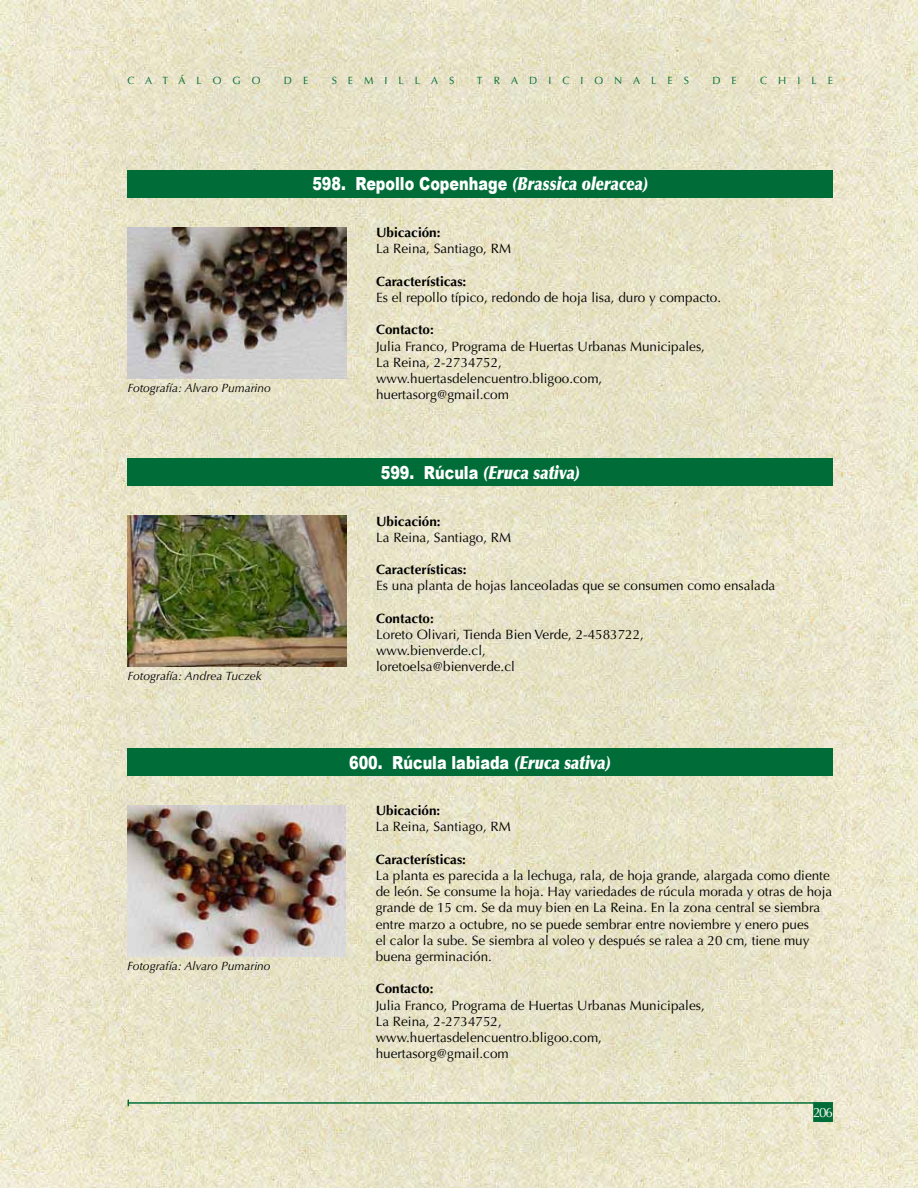
<style>
.page{position:relative;width:918px;height:1188px;background:#fff}
.page>*{position:absolute;margin:0;border:0;box-sizing:border-box;transform-origin:0 0}
.t1{font:900 18px "Arial";color:#fff;scale:.8 1}
.t2{font:italic 18px "Optima LT Std X Black";color:#fff;scale:.8 1}
.t3{font:13.5px/16.2px "Optima LT Std";color:#000}
.t4{font:700 13.5px "Optima LT Std";color:#000}
.t5{font:13.5px "Optima LT Std";color:#fff}
.t6{font:italic 12px "Optima LT Std";color:#000}
.t7{font:10.5px "Optima LT Std";letter-spacing:1.05em;color:#006d38}
.s1{font-family:"Optima LT Std X Black";font-weight:400;font-style:italic}
.s2{font-family:"Arial";font-weight:900;font-style:normal}
</style>
<div class="page">
<img style="left:0;top:0;width:918px;height:1188px">
<hr style="left:128px;top:1102px;width:705px;height:2px;background:#006d38">
<div style="left:813px;top:1102px;width:20px;height:20px;background:#006d38;border:2px solid #006d38"></div>
<div style="left:128px;top:458px;width:705px;height:28px;background:#006d38"></div>
<div style="left:127px;top:170px;width:706px;height:28px;background:#006d38"></div>
<img style="left:128px;top:227px;width:218px;height:151px">
<img style="left:128px;top:516px;width:218px;height:151px">
<img style="left:127px;top:805px;width:219px;height:151px">
<div style="left:127px;top:748px;width:706px;height:28px;background:#006d38"></div>
<p class="t7" style="left:128px;top:74px;width:134px">CATÁLOGO</p>
<p class="t7" style="left:284px;top:74px;width:26px">D E</p>
<p class="t7" style="left:332px;top:74px;width:124px">SEMILLAS</p>
<p class="t7" style="left:477px;top:74px;width:214px">TRADICIONALES</p>
<p class="t7" style="left:712px;top:74px;width:26px">D E</p>
<p class="t7" style="left:760px;top:74px;width:74px">CHILE</p>
<p class="t6" style="left:127px;top:381px;width:145px">Fotografía: Alvaro Pumarino</p>
<p class="t6" style="left:128px;top:669px;width:136px">Fotografía: Andrea Tuczek</p>
<p class="t6" style="left:127px;top:958px;width:145px">Fotografía: Alvaro Pumarino</p>
<h1 class="t1" style="left:312px;top:171px;width:422px">598. Repollo Copenhage <span class="s1">(Brassica oleracea)</span></h1>
<p class="t4" style="left:376px;top:225px;width:66px">Ubicación:</p>
<p class="t3" style="left:376px;top:241px;width:137px">La Reina, Santiago, RM</p>
<p class="t4" style="left:376px;top:273px;width:92px">Características:</p>
<p class="t3" style="left:376px;top:290px;width:347px">Es el repollo típico, redondo de hoja lisa, duro y compacto.</p>
<p class="t4" style="left:376px;top:322px;width:59px">Contacto:</p>
<p class="t3" style="left:376px;top:338px;width:331px">Julia Franco, Programa de Huertas Urbanas Municipales, La Reina, 2-2734752, www.huertasdelencuentro.bligoo.com, huertasorg@gmail.com</p>
<h1 class="t2" style="left:381px;top:461px;width:251px"><span class="s2">599. Rúcula</span> (Eruca sativa)</h1>
<p class="t4" style="left:376px;top:513px;width:66px">Ubicación:</p>
<p class="t3" style="left:376px;top:529px;width:137px">La Reina, Santiago, RM</p>
<p class="t4" style="left:376px;top:562px;width:92px">Características:</p>
<p class="t3" style="left:376px;top:578px;width:401px">Es una planta de hojas lanceoladas que se consumen como ensalada</p>
<p class="t4" style="left:376px;top:610px;width:59px">Contacto:</p>
<p class="t3" style="left:376px;top:627px;width:269px">Loreto Olivari, Tienda Bien Verde, 2-4583722, www.bienverde.cl,<br>loretoelsa@bienverde.cl</p>
<h1 class="t1" style="left:349px;top:750px;width:329px">600. Rúcula labiada <span class="s1">(Eruca sativa)</span></h1>
<p class="t4" style="left:376px;top:803px;width:66px">Ubicación:</p>
<p class="t3" style="left:376px;top:819px;width:137px">La Reina, Santiago, RM</p>
<p class="t4" style="left:376px;top:851px;width:92px">Características:</p>
<p class="t3" style="left:376px;top:867px;width:458px">La planta es parecida a la lechuga, rala, de hoja grande, alargada como diente de león. Se consume la hoja. Hay variedades de rúcula morada y otras de hoja grande de 15 cm. Se da muy bien en La Reina. En la zona central se siembra entre marzo a octubre, no se puede sembrar entre noviembre y enero pues<br>el calor la sube. Se siembra al voleo y después se ralea a 20 cm, tiene muy buena germinación.</p>
<p class="t4" style="left:376px;top:981px;width:59px">Contacto:</p>
<p class="t3" style="left:376px;top:997px;width:331px">Julia Franco, Programa de Huertas Urbanas Municipales, La Reina, 2-2734752, www.huertasdelencuentro.bligoo.com, huertasorg@gmail.com</p>
<p class="t5" style="left:813px;top:1104px;width:21px">206</p>
</div>
